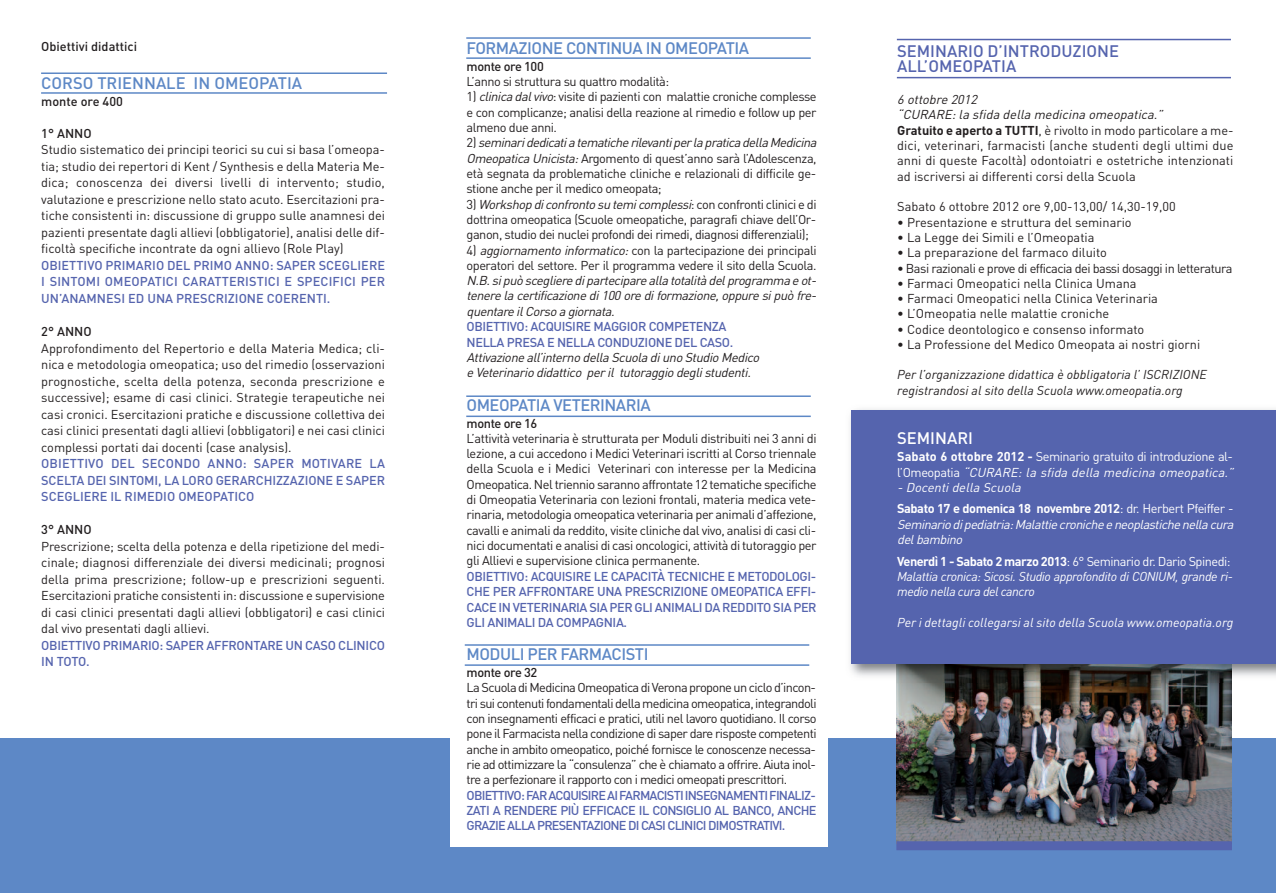
<style>
.page{position:relative;width:1276px;height:893px;background:#fff}
.page>*{position:absolute;margin:0;border:0;box-sizing:border-box;transform-origin:0 0}
.t1{font:500 16.5px "DIN";letter-spacing:-.03em;color:#5d88c6}
.t2{font:500 16.5px/15px "DIN";color:#5564ae}
.t3{font:500 16.5px "DIN";color:#5d88c6}
.t4{font:500 16.5px "DIN";color:#fff}
.t5{font:12.75px/15.3px "DIN";letter-spacing:-.015em;color:#231f20;text-align:justify}
.t6{font:500 12.75px/15.3px "DIN";letter-spacing:-.03em;color:#5564ae;text-align:justify}
.t7{font:12.75px/15.3px "DIN";letter-spacing:-.035em;color:#231f20}
.t8{font:italic 12.75px/15.3px "DIN";color:#231f20;text-align:justify}
.t9{font:italic 12.75px/15.3px "DIN";letter-spacing:-.035em;color:#fff}
.t10{font:12.75px/15.3px "DIN";letter-spacing:-.035em;color:#fff}
.t11{font:italic 12.75px/15.5px "DIN";color:#231f20}
.t12{font:700 12.75px/21.6px "DIN";letter-spacing:-.035em;color:#fff}
.t13{font:italic 12.75px/15.3px "DIN";color:#fff}
.t14{font:12.75px "DIN";letter-spacing:-.04em;color:#231f20}
.t15{font:italic 12.75px "DIN";color:#fff}
.t16{font:500 12.75px "DIN";color:#231f20}
.t17{font:500 12.75px "DIN";letter-spacing:-.03em;color:#231f20}
.s1{font-style:italic}
.s2{font-weight:700}
.s3{font-weight:400;font-style:italic}
.s4{font-weight:400}
.s5{font-weight:700;font-style:normal}
.s6{font-style:normal}
</style>
<div class="page">
<div style="left:0;top:739px;width:1276px;height:154px;background:#5d88c6"></div>
<img style="left:897px;top:683px;width:334px;height:158px">
<img style="left:897px;top:663px;width:334px;height:20px">
<div style="left:850px;top:410px;width:426px;height:253px;background:#5564ae"></div>
<div style="left:450px;top:716px;width:377px;height:130px;background:#fff"></div>
<hr style="left:41px;top:92px;width:346px;height:2px;background:#5d88c6">
<hr style="left:466px;top:37px;width:345px;height:2px;background:#5d88c6">
<hr style="left:466px;top:57px;width:345px;height:2px;background:#5d88c6">
<hr style="left:897px;top:39px;width:334px;height:1px;background:#5564ae">
<hr style="left:897px;top:77px;width:334px;height:1px;background:#5564ae">
<hr style="left:466px;top:395px;width:345px;height:2px;background:#5d88c6">
<hr style="left:466px;top:416px;width:345px;height:1px;background:#5d88c6">
<hr style="left:465px;top:644px;width:344px;height:2px;background:#5d88c6">
<hr style="left:465px;top:664px;width:344px;height:2px;background:#5d88c6">
<hr style="left:41px;top:72px;width:346px;height:2px;background:#5d88c6">
<div style="left:896px;top:841px;width:336px;height:9px;background:#5564ae"></div>
<p class="t16" style="left:41px;top:39px;width:97px">Obiettivi didattici</p>
<p class="t3" style="left:41px;top:74px;width:262px">CORSO TRIENNALE IN OMEOPATIA</p>
<p class="t16" style="left:41px;top:94px;width:83px">monte ore 400</p>
<p class="t16" style="left:41px;top:126px;width:52px">1° ANNO</p>
<p class="t5" style="left:41px;top:142px;width:345px;line-height:16.5px">Studio sistematico dei principi teorici su cui si basa l’omeopa&shy;tia; studio dei repertori di Kent / Synthesis e della Materia Me&shy;dica; conoscenza dei diversi livelli di intervento; studio, valutazione e prescrizione nello stato acuto. Esercitazioni pra&shy;tiche consistenti in: discussione di gruppo sulle anamnesi dei pazienti presentate dagli allievi (obbligatorie), analisi delle dif&shy;ficoltà specifiche incontrate da ogni allievo (Role Play)</p>
<p class="t6" style="left:41px;top:257px;width:345px;line-height:16.5px">OBIETTIVO PRIMARIO DEL PRIMO ANNO: SAPER SCEGLIERE I SINTOMI OMEOPATICI CARATTERISTICI E SPECIFICI PER UN’ANAMNESI ED UNA PRESCRIZIONE COERENTI.</p>
<p class="t16" style="left:41px;top:324px;width:52px">2° ANNO</p>
<p class="t5" style="left:41px;top:340px;width:345px;line-height:16.5px">Approfondimento del Repertorio e della Materia Medica; cli&shy;nica e metodologia omeopatica; uso del rimedio (osservazioni prognostiche, scelta della potenza, seconda prescrizione e successive); esame di casi clinici. Strategie terapeutiche nei casi cronici. Esercitazioni pratiche e discussione collettiva dei casi clinici presentati dagli allievi (obbligatori) e nei casi clinici complessi portati dai docenti (case analysis).</p>
<p class="t6" style="left:41px;top:455px;width:345px;line-height:16.5px">OBIETTIVO DEL SECONDO ANNO: SAPER MOTIVARE LA SCELTA DEI SINTOMI, LA LORO GERARCHIZZAZIONE E SAPER SCEGLIERE IL RIMEDIO OMEOPATICO</p>
<p class="t16" style="left:41px;top:522px;width:52px">3° ANNO</p>
<p class="t5" style="left:41px;top:538px;width:345px;line-height:16.5px">Prescrizione; scelta della potenza e della ripetizione del medi&shy;cinale; diagnosi differenziale dei diversi medicinali; prognosi della prima prescrizione; follow-up e prescrizioni seguenti.<br>Esercitazioni pratiche consistenti in: discussione e supervisione di casi clinici presentati dagli allievi (obbligatori) e casi clinici dal vivo presentati dagli allievi.</p>
<p class="t6" style="left:41px;top:637px;width:345px;line-height:16.5px">OBIETTIVO PRIMARIO: SAPER AFFRONTARE UN CASO CLINICO<br>IN TOTO.</p>
<p class="t1" style="left:466px;top:39px;width:284px">FORMAZIONE CONTINUA IN OMEOPATIA</p>
<p class="t17" style="left:466px;top:59px;width:79px">monte ore 100</p>
<p class="t7" style="left:466px;top:74px;width:204px">L’anno si struttura su quattro modalità:</p>
<p class="t7" style="left:466px;top:89px;width:354px">1) <span class="s1">clinicadalvivo</span>: visite di pazienti con malattie croniche complesse e con complicanze; analisi della reazione al rimedio e follow up per almeno due anni.<br>2 ) <span class="s1">seminari dedicati a tematiche rilevanti per la pratica della Medicina OmeopaticaUnicista:</span>Argomento di quest’anno sarà l’Adolescenza, età segnata da problematiche cliniche e relazionali di difficile ge&shy;stione anche per il medico omeopata;</p>
<p class="t5" style="left:466px;top:197px;width:351px">3) <span class="s1">Workshopdiconfrontosutemicomplessi</span>: con confronti clinici e di dottrina omeopatica (Scuole omeopatiche, paragrafi chiave dell’Or&shy;ganon, studio dei nuclei profondi dei rimedi, diagnosi differenziali);</p>
<p class="t7" style="left:466px;top:242px;width:351px">4) <span class="s1">aggiornamentoinformatico:</span>con la partecipazione dei principali operatori del settore. Per il programma vedere il sito della Scuola.</p>
<p class="t8" style="left:466px;top:273px;width:354px">N.B. si può scegliere di partecipare alla totalità del programma e ot&shy;tenere la certificazione di 100 ore di formazione, oppure si può fre&shy;quentare il Corso a giornata.</p>
<p class="t6" style="left:466px;top:319px;width:268px">OBIETTIVO: ACQUISIRE MAGGIOR COMPETENZA<br>NELLA PRESA E NELLA CONDUZIONE DEL CASO.</p>
<p class="t8" style="left:466px;top:349px;width:297px">Attivazione all’interno della Scuola di uno Studio Medico e Veterinario didattico per il tutoraggio degli studenti.</p>
<p class="t1" style="left:466px;top:395px;width:186px">OMEOPATIA VETERINARIA</p>
<p class="t17" style="left:466px;top:416px;width:72px">monte ore 16</p>
<p class="t5" style="left:466px;top:431px;width:351px">L’attività veterinaria è strutturata per Moduli distribuiti nei 3 anni di lezione, a cui accedono i Medici Veterinari iscritti al Corso triennale della Scuola e i Medici Veterinari con interesse per la Medicina Omeopatica. Nel triennio saranno affrontate 12 tematiche specifiche di Omeopatia Veterinaria con lezioni frontali, materia medica vete&shy;rinaria, metodologia omeopatica veterinaria per animali d’affezione, cavalli e animali da reddito, visite cliniche dal vivo, analisi di casi cli&shy;nici documentati e analisi di casi oncologici, attività di tutoraggio per gli Allievi e supervisione clinica permanente.</p>
<p class="t6" style="left:466px;top:569px;width:351px">OBIETTIVO: ACQUISIRE LE CAPACITÀ TECNICHE E METODOLOGI-CHE PER AFFRONTARE UNA PRESCRIZIONE OMEOPATICA EFFI-CACE IN VETERINARIA SIA PER GLI ANIMALI DA REDDITO SIA PER GLI ANIMALI DA COMPAGNIA.</p>
<p class="t1" style="left:466px;top:645px;width:183px">MODULI PER FARMACISTI</p>
<p class="t17" style="left:466px;top:665px;width:72px">monte ore 32</p>
<p class="t5" style="left:466px;top:680px;width:351px">La Scuola di Medicina Omeopatica di Verona propone un ciclo d’incon&shy;tri sui contenuti fondamentali della medicina omeopatica, integrandoli con insegnamenti efficaci e pratici, utili nel lavoro quotidiano. Il corso pone il Farmacista nella condizione di saper dare risposte competenti anche in ambito omeopatico, poiché fornisce le conoscenze necessa&shy;rie ad ottimizzare la “consulenza” che è chiamato a offrire. Aiuta inol&shy;tre a perfezionare il rapporto con i medici omeopati prescrittori.</p>
<p class="t6" style="left:466px;top:788px;width:351px">OBIETTIVO:FARACQUISIREAIFARMACISTIINSEGNAMENTIFINALIZ-ZATI A RENDERE PIÙ EFFICACE IL CONSIGLIO AL BANCO, ANCHE GRAZIE ALLA PRESENTAZIONE DI CASI CLINICI DIMOSTRATIVI.</p>
<p class="t2" style="left:897px;top:44px;width:223px">SEMINARIO D’INTRODUZIONE<br>ALL’OMEOPATIA</p>
<p class="t5" style="left:897px;top:92px;width:338px;text-align:left"><span class="s1">6 ottobre 2012<br>“CURARE: la sfida della medicina omeopatica.”<br></span><span class="s2">Gratuito e aperto a TUTTI</span>, è rivolto in modo particolare a me&shy;dici, veterinari, farmacisti (anche studenti degli ultimi due anni di queste Facoltà) odontoiatri e ostetriche intenzionati ad iscriversi ai differenti corsi della Scuola</p>
<p class="t5" style="left:897px;top:199px;width:280px">Sabato 6 ottobre 2012 ore 9,00-13,00/ 14,30-19,00</p>
<p class="t5" style="left:897px;top:215px;width:236px">• Presentazione e struttura del seminario</p>
<p class="t5" style="left:897px;top:230px;width:199px">• La Legge dei Simili e l’Omeopatia</p>
<p class="t5" style="left:897px;top:245px;width:211px">• La preparazione del farmaco diluito</p>
<p class="t14" style="left:897px;top:261px;width:337px">• Basi razionali e prove di efficacia dei bassi dosaggi in letteratura</p>
<p class="t5" style="left:897px;top:276px;width:241px">• Farmaci Omeopatici nella Clinica Umana</p>
<p class="t5" style="left:897px;top:291px;width:262px">• Farmaci Omeopatici nella Clinica Veterinaria</p>
<p class="t5" style="left:897px;top:306px;width:214px">• L’Omeopatia nelle malattie croniche</p>
<p class="t5" style="left:897px;top:322px;width:249px">• Codice deontologico e consenso informato</p>
<p class="t5" style="left:897px;top:337px;width:305px">• La Professione del Medico Omeopata ai nostri giorni</p>
<p class="t11" style="left:897px;top:367px;width:311px">Per l’organizzazione didattica è obbligatoria l’ ISCRIZIONE registrandosi al sito della Scuola www.omeopatia.org</p>
<p class="t4" style="left:897px;top:429px;width:77px">SEMINARI</p>
<p class="t10" style="left:897px;top:449px;width:340px"><span class="s2">Sabato 6 ottobre 2012 -</span> Seminario gratuito di introduzione al&shy;l’ O m e o p a t i a <span class="s1">“CURARE: la sfida della medicina omeopatica.”</span></p>
<p class="t12" style="left:897px;top:477px;width:338px"><span class="s3">- Docenti della Scuola<br></span>Sabato 17 e domenica 18 novembre 2012<span class="s4">: dr. Herbert Pfeiffer -</span></p>
<p class="t13" style="left:897px;top:517px;width:340px">Seminario di pediatria: Malattie croniche e neoplastiche nella cura del bambino</p>
<p class="t9" style="left:897px;top:553px;width:337px"><span class="s5">Venerdì 1 - Sabato 2 marzo 2013</span><span class="s6">: 6° Seminario dr. Dario Spinedi:<br></span>Malattia cronica: Sicosi. Studio approfondito di CONIUM, grande ri&shy;medio nella cura del cancro</p>
<p class="t15" style="left:897px;top:615px;width:338px">Per i dettagli collegarsi al sito della Scuola www.omeopatia.org</p>
</div>
